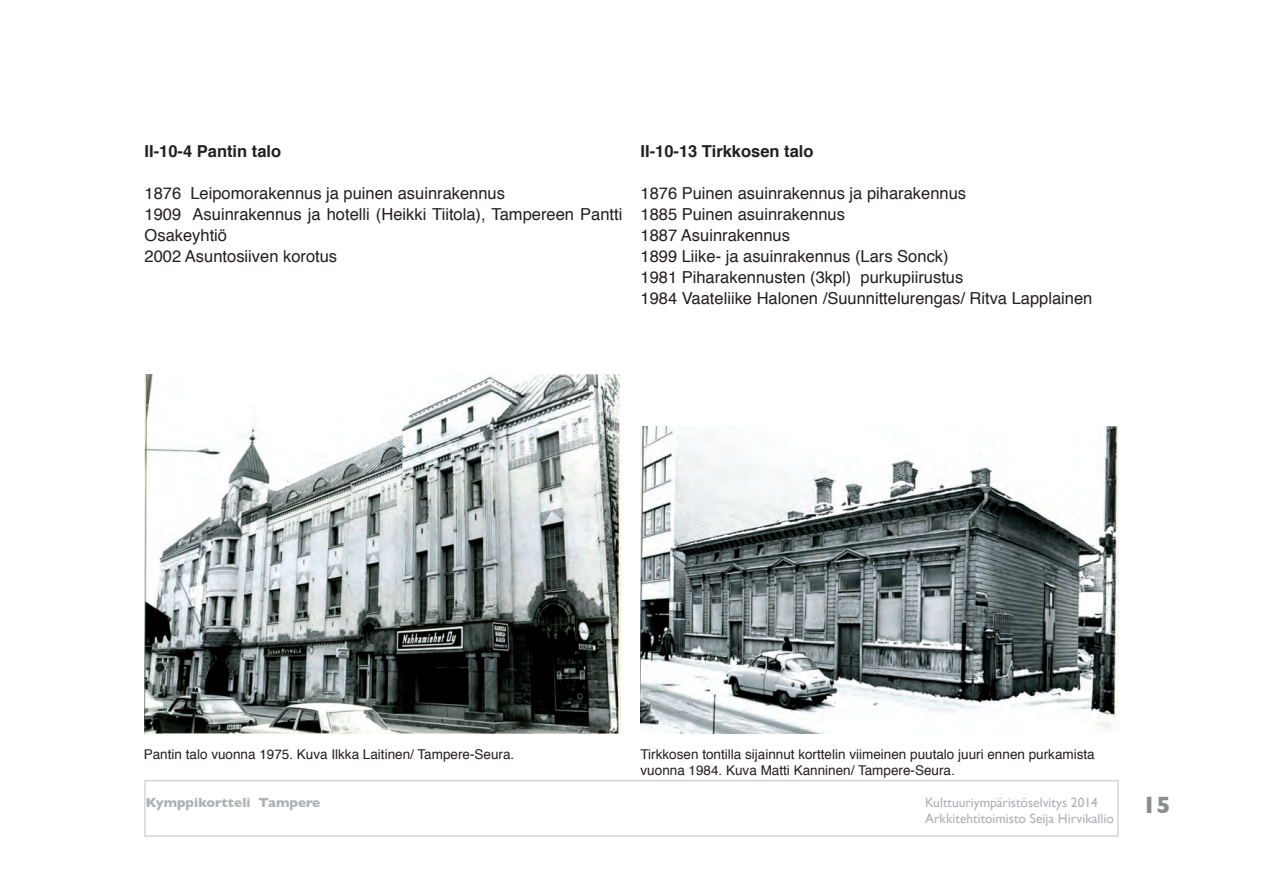
<style>
.page{position:relative;width:1263px;height:893px;background:#fff}
.page>*{position:absolute;margin:0;border:0;box-sizing:border-box;transform-origin:0 0}
.t1{font:16.5px/21px "Helvetica";color:#231f20}
.t2{font:700 16.5px "Helvetica";color:#231f20}
.t3{font:13.5px/16.2px "Helvetica";color:#231f20}
.t4{font:13.5px/16.2px "Gill Sans";color:#afb0b4}
.t5{font:700 13.5px "Gill Sans";color:#afb0b4}
</style>
<div class="page">
<div style="left:144px;top:780px;width:975px;height:57px;border:2px solid #d4d5d7"></div>
<img style="left:144px;top:375px;width:477px;height:358px">
<img style="left:640px;top:427px;width:478px;height:306px">
<p class="t2" style="left:145px;top:138px;width:138px">II-10-4 Pantin talo</p>
<p class="t1" style="left:145px;top:183px;width:479px">1876 Leipomorakennus ja puinen asuinrakennus<br>1909 Asuinrakennus ja hotelli (Heikki Tiitola), Tampereen Pantti Osakeyhtiö<br>2002 Asuntosiiven korotus</p>
<p class="t2" style="left:640px;top:138px;width:175px">II-10-13 Tirkkosen talo</p>
<p class="t1" style="left:640px;top:183px;width:453px">1876 Puinen asuinrakennus ja piharakennus<br>1885 Puinen asuinrakennus<br>1887 Asuinrakennus<br>1899 Liike- ja asuinrakennus (Lars Sonck)<br>1981 Piharakennusten (3kpl) purkupiirustus<br>1984 Vaateliike Halonen /Suunnittelurengas/ Ritva Lapplainen</p>
<p class="t3" style="left:144px;top:746px;width:372px">Pantin talo vuonna 1975. Kuva Ilkka Laitinen/ Tampere-Seura.</p>
<p class="t3" style="left:640px;top:746px;width:456px">Tirkkosen tontilla sijainnut korttelin viimeinen puutalo juuri ennen purkamista vuonna 1984. Kuva Matti Kanninen/ Tampere-Seura.</p>
<p class="t5" style="left:146px;top:794px;width:176px">Kymppikortteli Tampere</p>
<p class="t4" style="left:925px;top:794px;width:247px">Kulttuuriympäristöselvitys 2014<br>Arkkitehtitoimisto Seija Hirvikallio <sup>15</sup></p>
</div>
